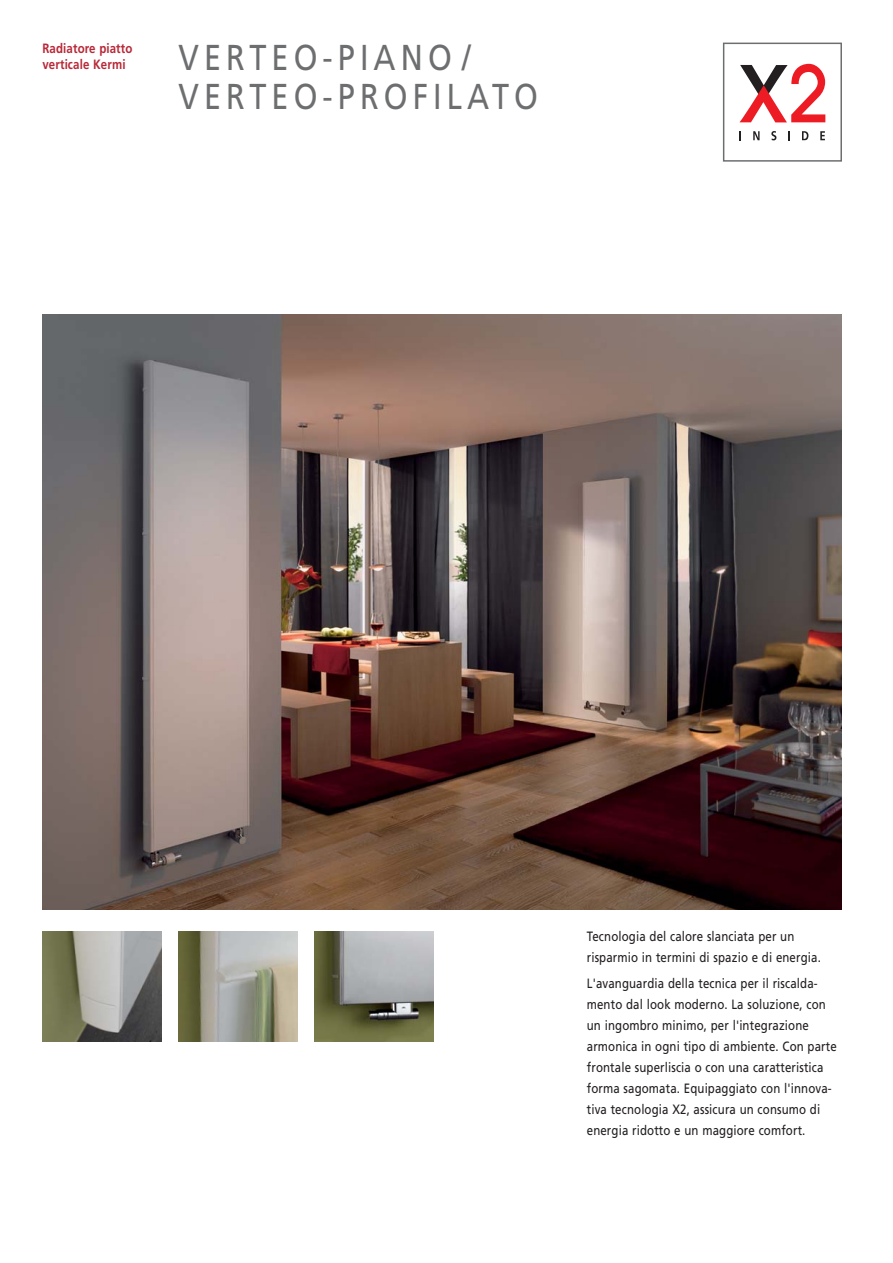
<style>
.page{position:relative;width:893px;height:1263px;background:#fff}
.page>*{position:absolute;margin:0;border:0;box-sizing:border-box;transform-origin:0 0}
.t1{font:36px/39px "Frutiger";letter-spacing:.165em;color:#6d6e70;scale:.85 1}
.t2{font:13.5px/21px "Frutiger";letter-spacing:.01em;color:#231f20;scale:.85 1}
.t3{font:700 13.5px/16.5px "Frutiger";letter-spacing:.01em;color:#b82837;scale:.85 1}
</style>
<div class="page">
<img style="left:42px;top:315px;width:800px;height:595px">
<img style="left:179px;top:931px;width:119px;height:111px">
<img style="left:42px;top:931px;width:120px;height:111px">
<img style="left:315px;top:931px;width:119px;height:111px">
<svg style="left:740px;top:64px;width:85px;height:58px"></svg>
<svg style="left:753px;top:131px;width:6px;height:9px"></svg>
<svg style="left:771px;top:131px;width:5px;height:9px"></svg>
<svg style="left:788px;top:131px;width:2px;height:9px"></svg>
<svg style="left:802px;top:131px;width:6px;height:9px"></svg>
<svg style="left:820px;top:131px;width:5px;height:9px"></svg>
<div style="left:723px;top:43px;width:119px;height:119px;border:2px solid #6d6e70"></div>
<p class="t3" style="left:42px;top:41px;width:107px">Radiatore piatto verticale Kermi</p>
<h1 class="t1" style="left:179px;top:40px;width:424px">VERTEO-PIANO /<br>VERTEO-PROFILATO</h1>
<p class="t2" style="left:587px;top:927px;width:277px">Tecnologia del calore slanciata per un risparmio in termini di spazio e di energia.</p>
<p class="t2" style="left:587px;top:973px;width:296px">L'avanguardia della tecnica per il riscalda&shy;mento dal look moderno. La soluzione, con un ingombro minimo, per l'integrazione armonica in ogni tipo di ambiente. Con parte frontale superliscia o con una caratteristica forma sagomata. Equipaggiato con l'innova&shy;tiva tecnologia X2, assicura un consumo di energia ridotto e un maggiore comfort.</p>
</div>
